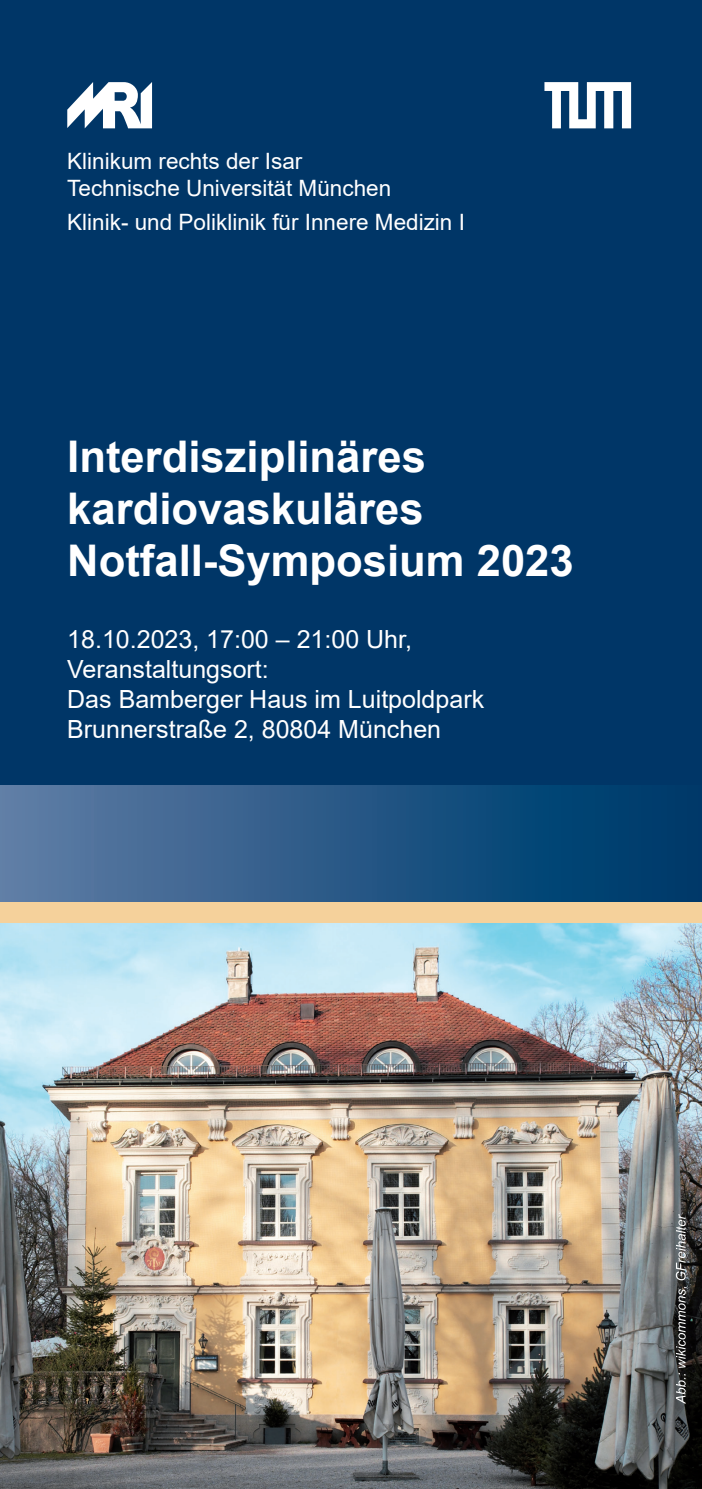
<style>
.page{position:relative;width:702px;height:1489px;background:#fff}
.page>*{position:absolute;margin:0;border:0;box-sizing:border-box;transform-origin:0 0}
.t1{font:700 43.5px/51.8px "Arial";color:#fff}
.t2{font:25px/30px "Arial";color:#fff}
.t3{font:22.5px/27px "Arial";color:#fff}
</style>
<div class="page">
<div style="left:0;top:0;width:702px;height:901px;background:#003667"></div>
<div style="left:0;top:785px;width:702px;height:116px;background:linear-gradient(to right,#5f7ca5,#003668)"></div>
<div style="left:0;top:901px;width:702px;height:22px;background:#f5d19b"></div>
<img style="left:0;top:923px;width:702px;height:565px">
<svg style="left:67px;top:82px;width:85px;height:46px"></svg>
<svg style="left:544px;top:82px;width:87px;height:46px"></svg>
<svg style="left:676px;top:1213px;width:11px;height:190px;background:#5f6060"></svg>
<p class="t3" style="left:67px;top:147px;width:325px">Klinikum rechts der Isar<br>Technische Universität München</p>
<p class="t3" style="left:67px;top:208px;width:399px">Klinik- und Poliklinik für Innere Medizin I</p>
<h1 class="t1" style="left:67px;top:431px;width:508px">Interdisziplinäres kardiovaskuläres<br>Notfall-Symposium 2023</h1>
<p class="t2" style="left:67px;top:624px;width:418px">18.10.2023, 17:00 – 21:00 Uhr,<br>Veranstaltungsort:<br>Das Bamberger Haus im Luitpoldpark<br>Brunnerstraße 2, 80804 München</p>
</div>
